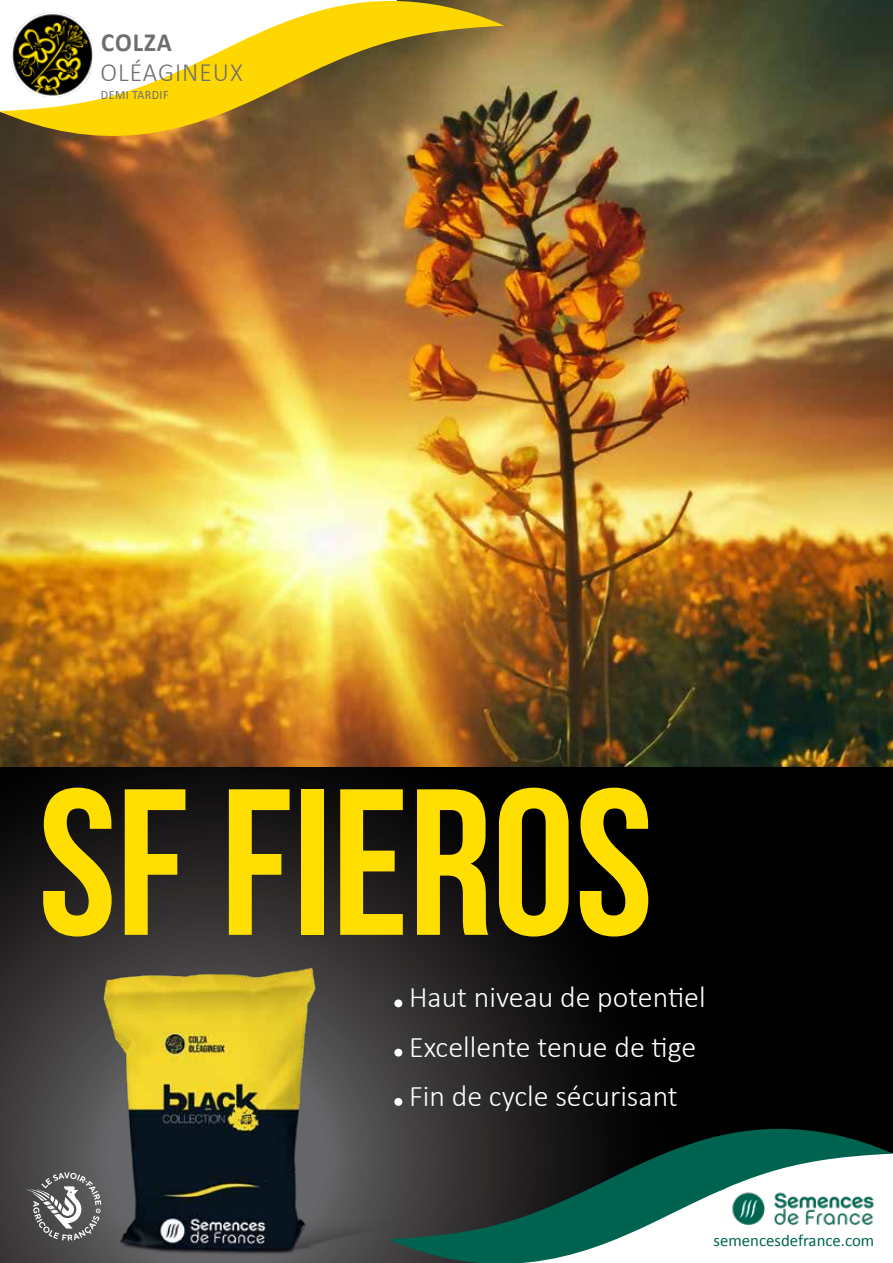
<style>
.page{position:relative;width:893px;height:1263px;background:#fff}
.page>*{position:absolute;margin:0;border:0;box-sizing:border-box;transform-origin:0 0}
.t1{font:207.9px "Bebas Neue";color:#ffdf02}
.t2{font:300 30px/49.2px "Calibri";color:#fff}
.t3{font:300 26.4px "Calibri";letter-spacing:.04em;color:#6d6e71;scale:.96 1}
.t4{font:700 26.25px "Calibri";letter-spacing:.035em;color:#6d6e71;scale:.94 1}
.t5{font:16.8px "Calibri";color:#006653}
.t6{font:12.75px "Calibri";letter-spacing:.04em;color:#6d6e71;scale:.94 1}
</style>
<div class="page">
<img style="left:0;top:0;width:893px;height:767px">
<svg style="left:0;top:767px;width:893px;height:496px;background:#0f0e0e"></svg>
<svg style="left:406px;top:1129px;width:487px;height:134px"></svg>
<svg style="left:721px;top:1188px;width:6px;height:2px"></svg>
<svg style="left:0;top:1px;width:504px;height:139px"></svg>
<img style="left:11px;top:11px;width:84px;height:86px">
<svg style="left:25px;top:1172px;width:27px;height:69px;background:#5e5c5d"></svg>
<img style="left:52px;top:911px;width:354px;height:352px">
<div style="left:394px;top:999px;width:8px;height:8px;background:#fff;border-radius:50%"></div>
<div style="left:394px;top:1049px;width:8px;height:7px;background:#fff;border-radius:50%"></div>
<div style="left:394px;top:1098px;width:8px;height:8px;background:#fff;border-radius:50%"></div>
<p class="t4" style="left:101px;top:26px;width:77px">COLZA</p>
<p class="t3" style="left:100px;top:56px;width:150px">OLÉAGINEUX</p>
<p class="t6" style="left:101px;top:87px;width:73px">DEMI TARDIF</p>
<h1 class="t1" style="left:38px;top:749px;width:616px">SF FIEROS</h1>
<p class="t2" style="left:409px;top:972px;width:298px">Haut niveau de potentiel<br>Excellente tenue de tige<br>Fin de cycle sécurisant</p>
<p class="t5" style="left:714px;top:1229px;width:162px">semencesdefrance.com</p>
</div>
